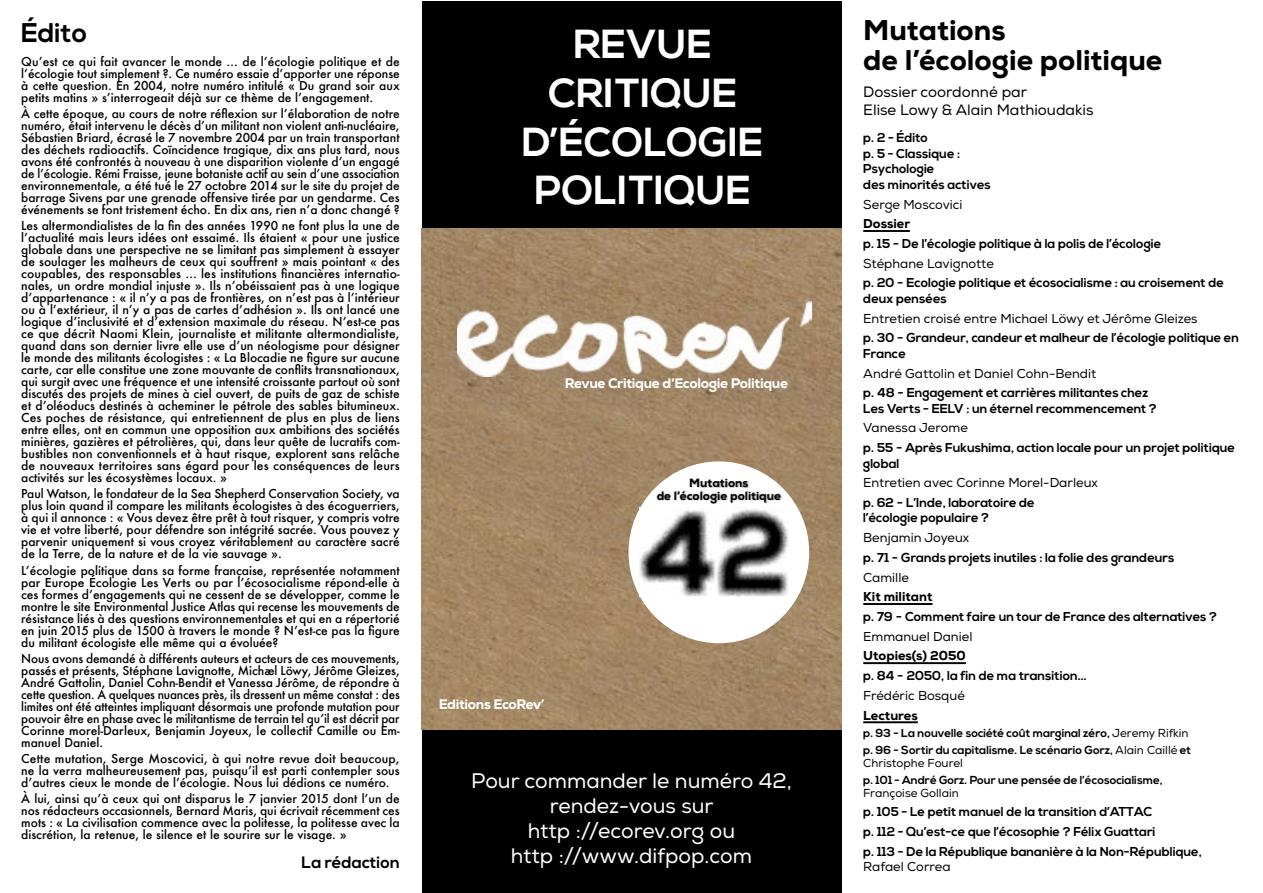
<style>
.page{position:relative;width:1263px;height:893px;background:#fff}
.page>*{position:absolute;margin:0;border:0;box-sizing:border-box;transform-origin:0 0}
.t1{font:700 40.5px/48.6px "Nexa";color:#fff;text-align:center}
.t2{font:800 28.5px/30px "Nexa";color:#000}
.t3{font:700 27px "Nexa";color:#000}
.t4{font:21px/25.2px "Nexa";color:#fff;text-align:center}
.t5{font:700 16.5px "Nexa";color:#000}
.t6{font:15px/18px "Nexa";color:#000}
.t7{font:800 13.8px "Nexa";letter-spacing:-.025em;color:#fff}
.t8{font:700 12.9px/15.5px "Nexa";color:#000}
.t9{font:12.9px "Nexa";color:#000}
.t10{font:800 12.9px "Nexa";color:#000}
.t11{font:500 12px/12px "Futura";color:#000;text-align:justify}
.t12{font:800 11.85px/12.8px "Nexa";color:#000;text-align:center}
.t13{font:700 11.55px/17.1px "Nexa";color:#000}
.t14{font:11.55px "Nexa";color:#000}
.s1{font-weight:400}
</style>
<div class="page">
<div style="left:422px;top:1px;width:419px;height:891px;background:#000"></div>
<img style="left:422px;top:229px;width:419px;height:500px">
<img style="left:457px;top:302px;width:354px;height:75px">
<div style="left:628px;top:461px;width:181px;height:182px;background:#fff;border-radius:50%"></div>
<img style="left:640px;top:509px;width:149px;height:88px">
<div style="left:658px;top:479px;width:124px;height:25px;background:#000;opacity:.3"></div>
<hr style="left:863px;top:230px;width:47px;height:2px;background:#000">
<hr style="left:863px;top:603px;width:69px;height:2px;background:#000">
<hr style="left:863px;top:662px;width:103px;height:2px;background:#000">
<hr style="left:863px;top:721px;width:55px;height:2px;background:#000">
<h3 class="t3" style="left:21px;top:17px;width:67px">Édito</h3>
<p class="t11" style="left:21px;top:55px;width:380px">Qu’est ce qui fait avancer le monde … de l’écologie politique et de l’écologie tout simplement ?. Ce numéro essaie d’apporter une réponse à cette question. En 2004, notre numéro intitulé « Du grand soir aux petits matins » s’interrogeait déjà sur ce thème de l’engagement.</p>
<p class="t11" style="left:21px;top:107px;width:380px">À cette époque, au cours de notre réflexion sur l’élaboration de notre numéro, était intervenu le décès d’un militant non violent anti-nucléaire, Sébastien Briard, écrasé le 7 novembre 2004 par un train transportant des déchets radioactifs. Coïncidence tragique, dix ans plus tard, nous avons été confrontés à nouveau à une disparition violente d’un engagé de l’écologie. Rémi Fraisse, jeune botaniste actif au sein d’une association environnementale, a été tué le 27 octobre 2014 sur le site du projet de barrage Sivens par une grenade offensive tirée par un gendarme. Ces événements se font tristement écho. En dix ans, rien n’a donc changé ?</p>
<p class="t11" style="left:21px;top:219px;width:380px">Les altermondialistes de la fin des années 1990 ne font plus la une de l’actualité mais leurs idées ont essaimé. Ils étaient « pour une justice globale dans une perspective ne se limitant pas simplement à essayer de soulager les malheurs de ceux qui souffrent » mais pointant « des coupables, des responsables … les institutions financières internatio&shy;nales, un ordre mondial injuste ». Ils n’obéissaient pas à une logique d’appartenance : « il n’y a pas de frontières, on n’est pas à l’intérieur ou à l’extérieur, il n’y a pas de cartes d’adhésion ». Ils ont lancé une logique d’inclusivité et d’extension maximale du réseau. N’est-ce pas ce que décrit Naomi Klein, journaliste et militante altermondialiste, quand dans son dernier livre elle use d’un néologisme pour désigner le monde des militants écologistes : « La Blocadie ne figure sur aucune carte, car elle constitue une zone mouvante de conflits transnationaux, qui surgit avec une fréquence et une intensité croissante partout où sont discutés des projets de mines à ciel ouvert, de puits de gaz de schiste et d’oléoducs destinés à acheminer le pétrole des sables bitumineux.<br>Ces poches de résistance, qui entretiennent de plus en plus de liens entre elles, ont en commun une opposition aux ambitions des sociétés minières, gazières et pétrolières, qui, dans leur quête de lucratifs com&shy;bustibles non conventionnels et à haut risque, explorent sans relâche de nouveaux territoires sans égard pour les conséquences de leurs activités sur les écosystèmes locaux. »</p>
<p class="t11" style="left:21px;top:488px;width:380px">Paul Watson, le fondateur de la Sea Shepherd Conservation Society, va plus loin quand il compare les militants écologistes à des écoguerriers, à qui il annonce : « Vous devez être prêt à tout risquer, y compris votre vie et votre liberté, pour défendre son intégrité sacrée. Vous pouvez y parvenir uniquement si vous croyez véritablement au caractère sacré de la Terre, de la nature et de la vie sauvage ».</p>
<p class="t11" style="left:21px;top:564px;width:380px">L’écologie politique dans sa forme française, représentée notamment par Europe Écologie Les Verts ou par l’écosocialisme répond-elle à ces formes d’engagements qui ne cessent de se développer, comme le montre le site Environmental Justice Atlas qui recense les mouvements de résistance liés à des questions environnementales et qui en a répertorié en juin 2015 plus de 1500 à travers le monde ? N’est-ce pas la figure du militant écologiste elle même qui a évoluée?</p>
<p class="t11" style="left:21px;top:652px;width:380px">Nous avons demandé à différents auteurs et acteurs de ces mouvements, passés et présents, Stéphane Lavignotte, Michæl Löwy, Jérôme Gleizes, André Gattolin, Daniel Cohn-Bendit et Vanessa Jérôme, de répondre à cette question. A quelques nuances près, ils dressent un même constat : des limites ont été atteintes impliquant désormais une profonde mutation pour pouvoir être en phase avec le militantisme de terrain tel qu’il est décrit par Corinne morel-Darleux, Benjamin Joyeux, le collectif Camille ou Em&shy;manuel Daniel.</p>
<p class="t11" style="left:21px;top:752px;width:380px">Cette mutation, Serge Moscovici, à qui notre revue doit beaucoup, ne la verra malheureusement pas, puisqu’il est parti contempler sous d’autres cieux le monde de l’écologie. Nous lui dédions ce numéro.</p>
<p class="t11" style="left:21px;top:793px;width:380px">À lui, ainsi qu’à ceux qui ont disparus le 7 janvier 2015 dont l’un de nos rédacteurs occasionnels, Bernard Maris, qui écrivait récemment ces mots : « La civilisation commence avec la politesse, la politesse avec la discrétion, la retenue, le silence et le sourire sur le visage. »</p>
<h3 class="t5" style="left:301px;top:853px;width:100px">La rédaction</h3>
<h1 class="t1" style="left:522px;top:22px;width:243px">REVUE<br>CRITIQUE<br>D’ÉCOLOGIE<br>POLITIQUE</h1>
<p class="t7" style="left:565px;top:374px;width:225px">Revue Critique d’Ecologie Politique</p>
<p class="t7" style="left:439px;top:696px;width:107px">Editions EcoRev’</p>
<p class="t12" style="left:657px;top:476px;width:126px">Mutations<br>de l’écologie politique</p>
<h3 class="t4" style="left:471px;top:768px;width:322px">Pour commander le numéro 42, rendez-vous sur<br>http ://ecorev.org ou<br>http ://www.difpop.com</h3>
<h2 class="t2" style="left:863px;top:16px;width:301px">Mutations<br>de l’écologie politique</h2>
<p class="t6" style="left:863px;top:83px;width:232px">Dossier coordonné par<br>Elise Lowy &amp; Alain Mathioudakis</p>
<p class="t8" style="left:863px;top:131px;width:129px">p. 2 - Édito<br>p. 5 - Classique :<br>Psychologie<br>des minorités actives</p>
<p class="t9" style="left:863px;top:196px;width:101px">Serge Moscovici</p>
<p class="t10" style="left:863px;top:216px;width:48px">Dossier</p>
<p class="t8" style="left:863px;top:236px;width:299px">p. 15 - De l’écologie politique à la polis de l’écologie</p>
<p class="t9" style="left:863px;top:256px;width:132px">Stéphane Lavignotte</p>
<p class="t8" style="left:863px;top:276px;width:362px">p. 20 - Ecologie politique et écosocialisme : au croisement de deux pensées</p>
<p class="t9" style="left:863px;top:310px;width:336px">Entretien croisé entre Michael Löwy et Jérôme Gleizes</p>
<p class="t8" style="left:863px;top:331px;width:377px">p. 30 - Grandeur, candeur et malheur de l’écologie politique en<br>France</p>
<p class="t9" style="left:863px;top:365px;width:234px">André Gattolin et Daniel Cohn-Bendit</p>
<p class="t8" style="left:863px;top:385px;width:295px">p. 48 - Engagement et carrières militantes chez<br>Les Verts - EELV : un éternel recommencement ?</p>
<p class="t9" style="left:863px;top:420px;width:106px">Vanessa Jerome</p>
<p class="t8" style="left:863px;top:440px;width:373px">p. 55 - Après Fukushima, action locale pour un projet politique global</p>
<p class="t9" style="left:863px;top:475px;width:236px">Entretien avec Corinne Morel-Darleux</p>
<p class="t8" style="left:863px;top:495px;width:173px">p. 62 - L’Inde, laboratoire de l’écologie populaire ?</p>
<p class="t9" style="left:863px;top:530px;width:107px">Benjamin Joyeux</p>
<p class="t8" style="left:863px;top:550px;width:313px">p. 71 - Grands projets inutiles : la folie des grandeurs</p>
<p class="t9" style="left:863px;top:569px;width:47px">Camille</p>
<p class="t10" style="left:863px;top:589px;width:71px">Kit militant</p>
<p class="t8" style="left:863px;top:609px;width:355px">p. 79 - Comment faire un tour de France des alternatives ?</p>
<p class="t9" style="left:863px;top:629px;width:111px">Emmanuel Daniel</p>
<p class="t10" style="left:863px;top:648px;width:104px">Utopies(s) 2050</p>
<p class="t8" style="left:863px;top:668px;width:225px">p. 84 - 2050, la fin de ma transition…</p>
<p class="t9" style="left:863px;top:688px;width:103px">Frédéric Bosqué</p>
<p class="t10" style="left:863px;top:707px;width:56px">Lectures</p>
<p class="t13" style="left:863px;top:725px;width:329px">p. 93 - La nouvelle société coût marginal zéro, <span class="s1">Jeremy Rifkin </span>p. 96 - Sortir du capitalisme. Le scénario Gorz, <span class="s1">Alain Caillé</span> et</p>
<p class="t14" style="left:863px;top:756px;width:101px">Christophe Fourel</p>
<p class="t13" style="left:863px;top:772px;width:301px">p. 101 - André Gorz. Pour une pensée de l’écosocialisme,</p>
<p class="t14" style="left:863px;top:786px;width:97px">Françoise Gollain</p>
<p class="t8" style="left:863px;top:803px;width:340px;line-height:19.6px">p. 105 - Le petit manuel de la transition d’ATTAC<br>p. 112 - Qu’est-ce que l’écosophie ? Félix Guattari<br>p. 113 - De la République bananière à la Non-République,</p>
<p class="t9" style="left:863px;top:859px;width:89px">Rafael Correa</p>
</div>
